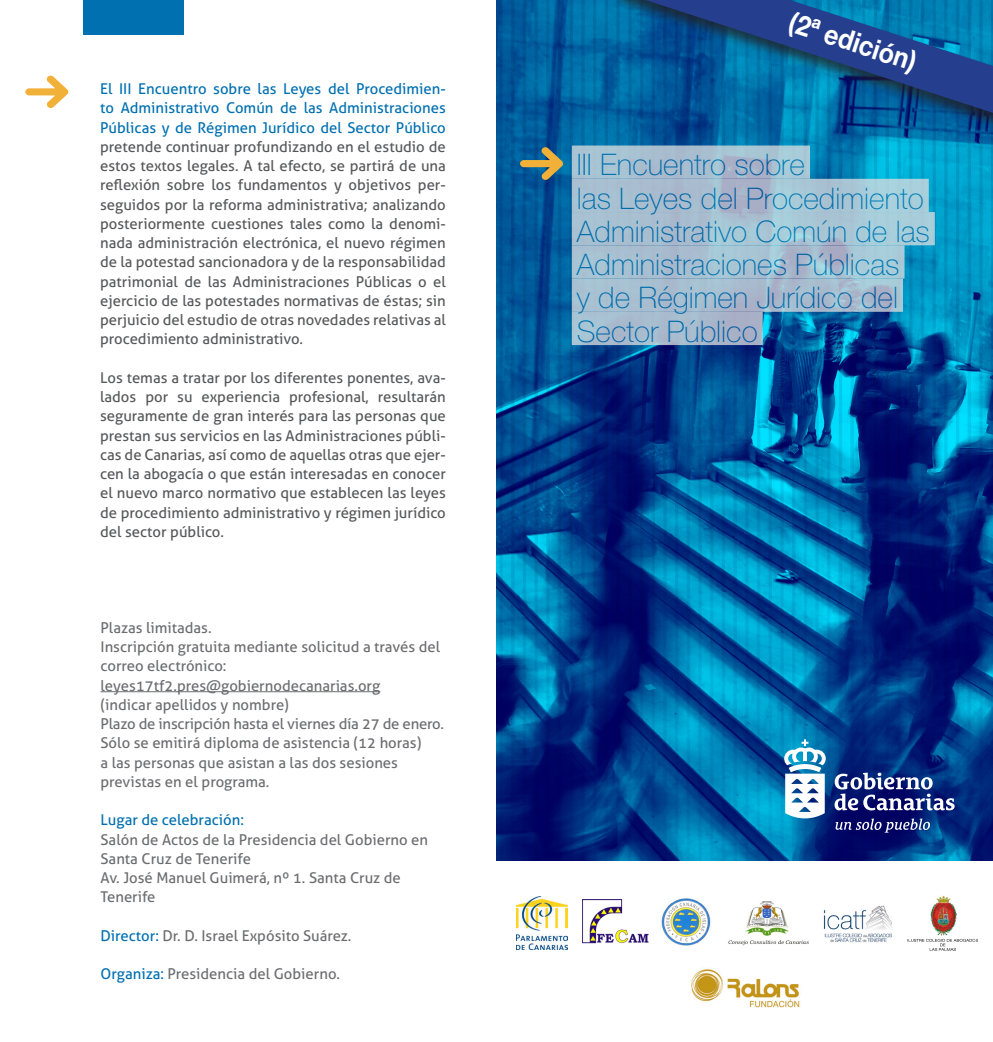
<style>
.page{position:relative;width:993px;height:1042px;background:#fff}
.page>*{position:absolute;margin:0;border:0;box-sizing:border-box;transform-origin:0 0}
.t1{font:100 29.75px/33.2px "Helvetica Neue LT Std";color:#0070b0}
.TIT{font:700 28px "Helvetica Neue LT Std";color:#fff;scale:.9 1}
.TABLA_TX{font:14.88px/19.2px "Aller";color:#57585a;text-align:justify}
.TABLA_TX-2{font:14.88px/19.2px "Aller";color:#6c6d70}
.TABLA_TX-3{font:14.88px "Aller";color:#0070b0}
.s1{color:#0070b0}
</style>
<div class="page">
<svg style="left:499px;top:0;width:493px;height:861px"></svg>
<svg style="left:25px;top:75px;width:44px;height:33px"></svg>
<svg style="left:571px;top:145px;width:238px;height:34px;fill:#a8c0d0"></svg>
<svg style="left:571px;top:179px;width:357px;height:33px;fill:#a8c1d1"></svg>
<div style="left:571px;top:212px;width:363px;height:33px;background:linear-gradient(to right,#a8bcce,#a8ceda)"></div>
<svg style="left:571px;top:245px;width:333px;height:33px;fill:#a8c1d1"></svg>
<svg style="left:571px;top:278px;width:331px;height:34px;fill:#a8bdcf"></svg>
<div style="left:571px;top:312px;width:191px;height:33px;background:#a8bacd"></div>
<svg style="left:520px;top:147px;width:43px;height:33px"></svg>
<svg style="left:784px;top:739px;width:41px;height:79px"></svg>
<svg style="left:834px;top:772px;width:120px;height:38px"></svg>
<svg style="left:835px;top:818px;width:94px;height:14px"></svg>
<div style="left:83px;top:0;width:101px;height:35px;background:#0070b0"></div>
<img style="left:728px;top:901px;width:80px;height:45px">
<img style="left:823px;top:905px;width:70px;height:38px">
<img style="left:582px;top:899px;width:67px;height:45px">
<img style="left:516px;top:896px;width:51px;height:54px">
<img style="left:930px;top:896px;width:25px;height:39px">
<svg style="left:907px;top:939px;width:70px;height:12px"></svg>
<img style="left:661px;top:898px;width:50px;height:48px">
<hr style="left:100px;top:691px;width:280px;height:1px;background:#6c6d70">
<img style="left:691px;top:969px;width:109px;height:39px">
<div style="left:612px;top:0;width:380px;height:164px;background:#231f20;opacity:.75"></div>
<svg style="left:645px;top:0;width:347px;height:113px"></svg>
<p class="TABLA_TX" style="left:100px;top:79px;width:347px"><span class="s1">El III Encuentro sobre las Leyes del Procedimien&shy;to Administrativo Común de las Administraciones Públicas y de Régimen Jurídico del Sector Público </span>pretende continuar profundizando en el estudio de estos textos legales. A tal efecto, se partirá de una reflexión sobre los fundamentos y objetivos per&shy;seguidos por la reforma administrativa; analizando posteriormente cuestiones tales como la denomi&shy;nada administración electrónica, el nuevo régimen de la potestad sancionadora y de la responsabilidad patrimonial de las Administraciones Públicas o el ejercicio de las potestades normativas de éstas; sin perjuicio del estudio de otras novedades relativas al procedimiento administrativo.</p>
<p class="TABLA_TX" style="left:100px;top:368px;width:347px">Los temas a tratar por los diferentes ponentes, ava&shy;lados por su experiencia profesional, resultarán seguramente de gran interés para las personas que prestan sus servicios en las Administraciones públi&shy;cas de Canarias, así como de aquellas otras que ejer&shy;cen la abogacía o que están interesadas en conocer el nuevo marco normativo que establecen las leyes de procedimiento administrativo y régimen jurídico del sector público.</p>
<p class="TABLA_TX-2" style="left:100px;top:618px;width:113px">Plazas limitadas.</p>
<p class="TABLA_TX-2" style="left:100px;top:637px;width:341px">Inscripción gratuita mediante solicitud a través del correo electrónico:</p>
<p class="TABLA_TX-2" style="left:100px;top:676px;width:281px">leyes17tf2.pres@gobiernodecanarias.org</p>
<p class="TABLA_TX-2" style="left:100px;top:695px;width:190px">(indicar apellidos y nombre)</p>
<p class="TABLA_TX-2" style="left:100px;top:714px;width:345px">Plazo de inscripción hasta el viernes día 27 de enero.</p>
<p class="TABLA_TX-2" style="left:100px;top:733px;width:322px">Sólo se emitirá diploma de asistencia (12 horas) a las personas que asistan a las dos sesiones previstas en el programa.</p>
<p class="TABLA_TX-3" style="left:100px;top:811px;width:145px">Lugar de celebración:</p>
<p class="TABLA_TX-2" style="left:100px;top:830px;width:329px">Salón de Actos de la Presidencia del Gobierno en<br>Santa Cruz de Tenerife</p>
<p class="TABLA_TX-2" style="left:100px;top:868px;width:302px">Av. José Manuel Guimerá, nº 1. Santa Cruz de<br>Tenerife</p>
<p class="TABLA_TX-2" style="left:100px;top:926px;width:252px"><span class="s1">Director:</span> Dr. D. Israel Expósito Suárez.</p>
<p class="TABLA_TX-2" style="left:100px;top:964px;width:241px"><span class="s1">Organiza:</span> Presidencia del Gobierno.</p>
<p class="TIT" style="left:795px;top:4px;width:148px;rotate:18deg">(2ª edición)</p>
<h1 class="t1" style="left:576px;top:148px;width:354px">III Encuentro sobre<br>las Leyes del Procedimiento<br>Administrativo Común de las<br>Administraciones Públicas<br>y de Régimen Jurídico del<br>Sector Público</h1>
</div>
